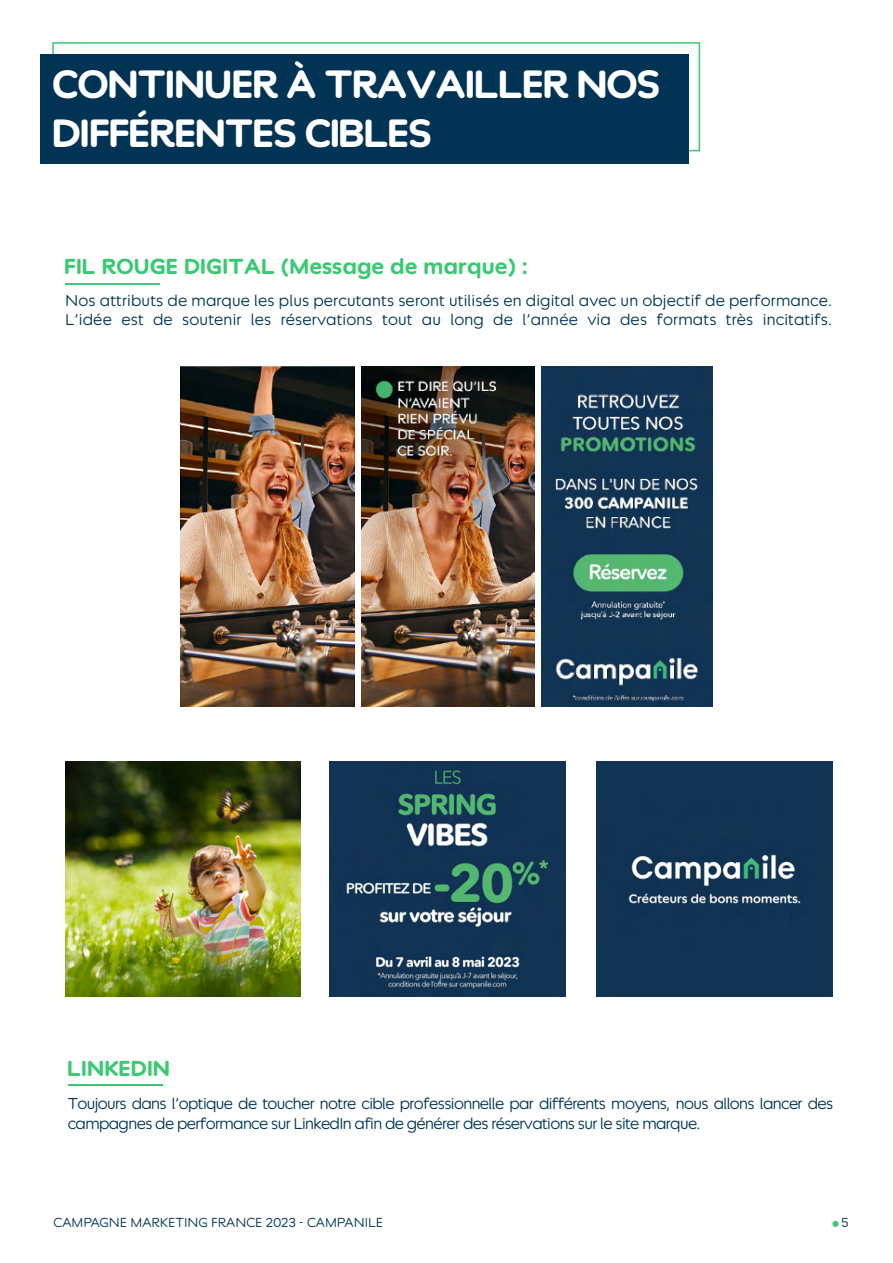
<style>
.page{position:relative;width:893px;height:1263px;background:#fff}
.page>*{position:absolute;margin:0;border:0;box-sizing:border-box;transform-origin:0 0}
.t1{font:700 40.8px/48.9px "Campanile";letter-spacing:-.03em;color:#fff}
.t2{font:700 22.5px "Campanile";letter-spacing:.005em;color:#3bc973}
.t3{font:300 16.2px/19.5px "Campanile";letter-spacing:-.04em;color:#003354}
.t4{font:300 16.2px/19.5px "Campanile";letter-spacing:.005em;color:#003354}
.t5{font:300 13.5px "Campanile";color:#003354}
</style>
<div class="page">
<img style="left:542px;top:366px;width:170px;height:340px">
<img style="left:362px;top:366px;width:172px;height:340px">
<img style="left:181px;top:366px;width:173px;height:340px">
<svg style="left:832px;top:1221px;width:6px;height:6px"></svg>
<div style="left:52px;top:42px;width:648px;height:109px;border:2px solid #3bc973"></div>
<div style="left:41px;top:54px;width:648px;height:109px;background:#003354"></div>
<hr style="left:68px;top:1085px;width:95px;height:1px;background:#3bc973">
<hr style="left:65px;top:284px;width:95px;height:1px;background:#3bc973">
<img style="left:330px;top:761px;width:235px;height:236px">
<div style="left:597px;top:761px;width:235px;height:236px;background:#123454"></div>
<img style="left:65px;top:761px;width:236px;height:236px">
<h1 class="t1" style="left:52px;top:61px;width:610px">CONTINUER À TRAVAILLER NOS<br>DIFFÉRENTES CIBLES</h1>
<h2 class="t2" style="left:64px;top:253px;width:465px">FIL ROUGE DIGITAL (Message de marque) :</h2>
<p class="t4" style="left:65px;top:291px;width:768px">Nos attributs de marque les plus percutants seront utilisés en digital avec un objectif de performance.<br>L’idée est de soutenir les réservations tout au long de l’année via des formats très incitatifs.</p>
<h2 class="t2" style="left:67px;top:1056px;width:105px">LINKEDIN</h2>
<p class="t3" style="left:68px;top:1094px;width:767px">Toujours dans l’optique de toucher notre cible professionnelle par différents moyens, nous allons lancer des campagnes de performance sur LinkedIn afin de générer des réservations sur le site marque.</p>
<p class="t5" style="left:53px;top:1215px;width:331px">CAMPAGNE MARKETING FRANCE 2023 - CAMPANILE</p>
<p class="t5" style="left:841px;top:1215px;width:9px">5</p>
</div>
